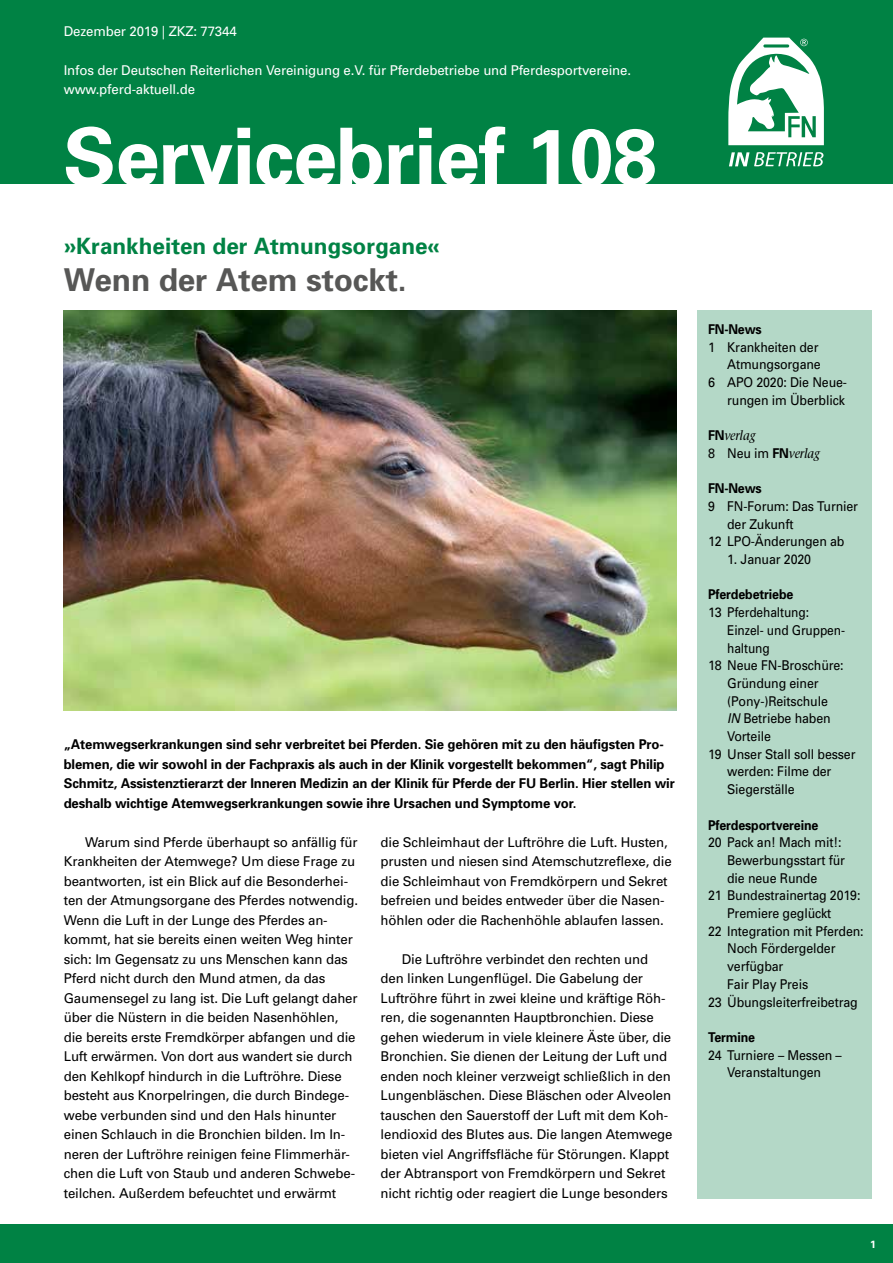
<style>
.page{position:relative;width:893px;height:1263px;background:#fff}
.page>*{position:absolute;margin:0;border:0;box-sizing:border-box;transform-origin:0 0}
.t1{font:700 79.5px "Univers";letter-spacing:-.01em;color:#fff}
.t2{font:700 31.5px "Univers";letter-spacing:-.005em;color:#575756}
.t3{font:700 22.5px "Univers";color:#008244}
.t4{font:13.5px/19.5px "Univers";letter-spacing:-.01em;color:#000}
.t5{font:13.5px/17.7px "Univers";letter-spacing:-.01em;color:#000;text-align:center;scale:.92 1}
.t6{font:700 13.5px/19.5px "Univers";letter-spacing:-.01em;color:#000}
.t7{font:13.5px/19.5px "Univers";letter-spacing:-.01em;color:#fff}
.t8{font:700 13.5px "Univers";letter-spacing:-.01em;color:#000;scale:.92 1}
.t9{font:13.5px "Univers";letter-spacing:-.01em;color:#000;scale:.89 1}
.t10{font:italic 13.5px "Stone Serif";letter-spacing:-.01em;color:#000;scale:.92 1}
.t11{font:700 10.5px "Univers";color:#fff}
.s1{font-family:"Univers";font-weight:700;font-style:normal}
.s2{font-weight:700}
.s3{font-family:"Stone Serif";font-style:italic}
.s4{font-style:italic}
</style>
<div class="page">
<div style="left:0;top:1225px;width:893px;height:38px;background:#008244"></div>
<div style="left:0;top:0;width:893px;height:184px;background:#008244"></div>
<svg style="left:728px;top:38px;width:96px;height:107px"></svg>
<svg style="left:729px;top:152px;width:94px;height:14px"></svg>
<div style="left:697px;top:310px;width:175px;height:889px;background:#b4d8c7"></div>
<img style="left:64px;top:310px;width:612px;height:400px">
<p class="t7" style="left:64px;top:21px;width:174px">Dezember 2019 | ZKZ: 77344</p>
<p class="t7" style="left:64px;top:60px;width:569px">Infos der Deutschen Reiterlichen Vereinigung e.V. für Pferdebetriebe und Pferdesportvereine. www.pferd-aktuell.de</p>
<h1 class="t1" style="left:63px;top:109px;width:595px">Servicebrief 108</h1>
<h3 class="t3" style="left:64px;top:232px;width:378px">»Krankheiten der Atmungsorgane«</h3>
<h2 class="t2" style="left:64px;top:261px;width:344px">Wenn der Atem stockt.</h2>
<p class="t6" style="left:64px;top:735px;width:613px">„Atemwegserkrankungen sind sehr verbreitet bei Pferden. Sie gehören mit zu den häufigsten Pro&shy;blemen, die wir sowohl in der Fachpraxis als auch in der Klinik vorgestellt bekommen“, sagt Philip Schmitz, Assistenztierarzt der Inneren Medizin an der Klinik für Pferde der FU Berlin. Hier stellen wir deshalb wichtige Atemwegserkrankungen sowie ihre Ursachen und Symptome vor.</p>
<p class="t4" style="left:64px;top:832px;width:296px;text-indent:21px">Warum sind Pferde überhaupt so anfällig für Krankheiten der Atemwege? Um diese Frage zu beantworten, ist ein Blick auf die Besonderhei&shy;ten der Atmungsorgane des Pferdes notwendig.<br>Wenn die Luft in der Lunge des Pferdes an&shy;kommt, hat sie bereits einen weiten Weg hinter sich: Im Gegensatz zu uns Menschen kann das Pferd nicht durch den Mund atmen, da das Gaumensegel zu lang ist. Die Luft gelangt daher über die Nüstern in die beiden Nasenhöhlen, die bereits erste Fremdkörper abfangen und die Luft erwärmen. Von dort aus wandert sie durch den Kehlkopf hindurch in die Luftröhre. Diese besteht aus Knorpelringen, die durch Bindege&shy;webe verbunden sind und den Hals hinunter einen Schlauch in die Bronchien bilden. Im In&shy;neren der Luftröhre reinigen feine Flimmerhär&shy;chen die Luft von Staub und anderen Schwebe&shy;teilchen. Außerdem befeuchtet und erwärmt</p>
<p class="t4" style="left:381px;top:832px;width:293px">die Schleimhaut der Luftröhre die Luft. Husten, prusten und niesen sind Atemschutzreflexe, die die Schleimhaut von Fremdkörpern und Sekret befreien und beides entweder über die Nasen&shy;höhlen oder die Rachenhöhle ablaufen lassen.</p>
<p class="t4" style="left:381px;top:949px;width:293px;text-indent:21px">Die Luftröhre verbindet den rechten und den linken Lungenflügel. Die Gabelung der Luftröhre führt in zwei kleine und kräftige Röh&shy;ren, die sogenannten Hauptbronchien. Diese gehen wiederum in viele kleinere Äste über, die Bronchien. Sie dienen der Leitung der Luft und enden noch kleiner verzweigt schließlich in den Lungenbläschen. Diese Bläschen oder Alveolen tauschen den Sauerstoff der Luft mit dem Koh&shy;lendioxid des Blutes aus. Die langen Atemwege bieten viel Angriffsfläche für Störungen. Klappt der Abtransport von Fremdkörpern und Sekret nicht richtig oder reagiert die Lunge besonders</p>
<p class="t8" style="left:708px;top:321px;width:60px">FN-News</p>
<p class="t5" style="left:708px;top:338px;width:122px">1 Krankheiten der</p>
<p class="t5" style="left:727px;top:356px;width:103px">Atmungsorgane</p>
<p class="t5" style="left:708px;top:373px;width:153px">6 APO 2020: Die Neue-</p>
<p class="t5" style="left:727px;top:391px;width:130px">rungen im Überblick</p>
<p class="t10" style="left:708px;top:428px;width:53px"><span class="s1">FN</span>verlag</p>
<p class="t5" style="left:708px;top:444px;width:123px">8 Neu im <span class="s2">FN</span><span class="s3">verlag</span></p>
<p class="t8" style="left:708px;top:480px;width:60px">FN-News</p>
<p class="t5" style="left:708px;top:497px;width:165px">9 FN-Forum: Das Turnier</p>
<p class="t5" style="left:727px;top:515px;width:74px">der Zukunft</p>
<p class="t5" style="left:708px;top:533px;width:150px">12 LPO-Änderungen ab</p>
<p class="t5" style="left:727px;top:550px;width:93px">1. Januar 2020</p>
<p class="t8" style="left:708px;top:586px;width:94px">Pferdebetriebe</p>
<p class="t5" style="left:708px;top:604px;width:111px">13 Pferdehaltung:</p>
<p class="t9" style="left:727px;top:622px;width:134px">Einzel- und Gruppen-</p>
<p class="t9" style="left:727px;top:640px;width:49px">haltung</p>
<p class="t5" style="left:708px;top:657px;width:149px">18 Neue FN-Broschüre:</p>
<p class="t5" style="left:727px;top:674px;width:101px">Gründung einer</p>
<p class="t5" style="left:727px;top:692px;width:111px">(Pony-)Reitschule</p>
<p class="t5" style="left:727px;top:710px;width:114px"><span class="s4">IN</span> Betriebe haben</p>
<p class="t5" style="left:727px;top:727px;width:49px">Vorteile</p>
<p class="t5" style="left:708px;top:745px;width:162px">19 Unser Stall soll besser</p>
<p class="t5" style="left:727px;top:763px;width:115px">werden: Filme der</p>
<p class="t5" style="left:727px;top:781px;width:75px">Siegerställe</p>
<p class="t8" style="left:708px;top:817px;width:122px">Pferdesportvereine</p>
<p class="t5" style="left:708px;top:834px;width:147px">20 Pack an! Mach mit!:</p>
<p class="t5" style="left:727px;top:851px;width:130px">Bewerbungsstart für</p>
<p class="t5" style="left:727px;top:869px;width:100px">die neue Runde</p>
<p class="t5" style="left:708px;top:887px;width:167px">21 Bundestrainertag 2019:</p>
<p class="t5" style="left:727px;top:904px;width:115px">Premiere geglückt</p>
<p class="t5" style="left:708px;top:922px;width:171px">22 Integration mit Pferden:</p>
<p class="t5" style="left:727px;top:940px;width:119px">Noch Fördergelder</p>
<p class="t5" style="left:727px;top:958px;width:63px">verfügbar</p>
<p class="t5" style="left:727px;top:975px;width:90px">Fair Play Preis</p>
<p class="t5" style="left:708px;top:993px;width:164px">23 Übungsleiterfreibetrag</p>
<p class="t8" style="left:708px;top:1029px;width:53px">Termine</p>
<p class="t5" style="left:708px;top:1046px;width:147px">24 Turniere – Messen –<br>Veranstaltungen</p>
<p class="t11" style="left:870px;top:1238px;width:7px">1</p>
</div>
